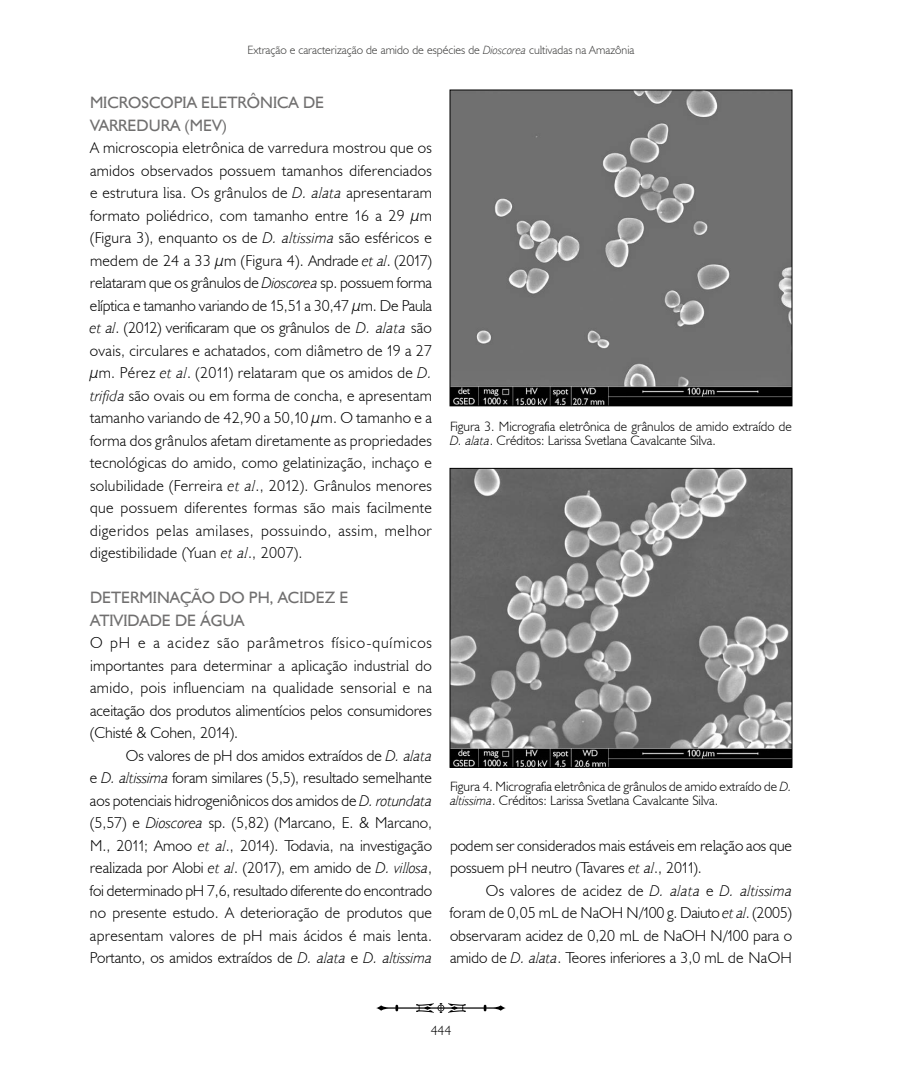
<style>
.page{position:relative;width:900px;height:1071px;background:#fff}
.page>*{position:absolute;margin:0;border:0;box-sizing:border-box;transform-origin:0 0}
.TÓPICOS_SUB{font:700 16.5px/22.5px "MPEG";color:#706f6f}
.CORPO_DO_ARTIGO_SEM{font:15.75px/22.5px "MPEG";color:#000;text-align:justify}
.CORPO_DO_ARTIGO{font:15.75px/22.5px "MPEG";color:#000;text-align:justify}
.LEGENDAS_FIGURAS{font:13.5px/15px "MPEG";color:#000}
.t1{font:12px "MPEG";color:#3c3c3b}
.s1{font-style:italic}
</style>
<div class="page">
<svg style="left:376px;top:1003px;width:130px;height:10px"></svg>
<img style="left:452px;top:92px;width:338px;height:312px">
<div style="left:450px;top:90px;width:342px;height:316px;border:1px solid #000"></div>
<img style="left:452px;top:470px;width:338px;height:296px">
<div style="left:450px;top:468px;width:342px;height:300px;border:1px solid #000"></div>
<p class="t1" style="left:247px;top:43px;width:389px">Extração e caracterização de amido de espécies de <span class="s1">Dioscorea</span> cultivadas na Amazônia</p>
<p class="TÓPICOS_SUB" style="left:90px;top:91px;width:236px">MICROSCOPIA ELETRÔNICA DE</p>
<p class="TÓPICOS_SUB" style="left:90px;top:113px;width:139px">VARREDURA (MEV)</p>
<p class="CORPO_DO_ARTIGO_SEM" style="left:90px;top:136px;width:344px">A microscopia eletrônica de varredura mostrou que os amidos observados possuem tamanhos diferenciados e estrutura lisa. Os grânulos de <span class="s1">D. alata</span> apresentaram formato poliédrico, com tamanho entre 16 a 29 μm (Figura 3), enquanto os de <span class="s1">D. altissima</span> são esféricos e medem de 24 a 33 μm (Figura 4). Andrade <span class="s1">et al</span>. (2017) relataram que os grânulos de <span class="s1">Dioscorea</span> sp. possuem forma elíptica e tamanho variando de 15,51 a 30,47 µm. De Paula <span class="s1">et al</span>. (2012) verificaram que os grânulos de <span class="s1">D. alata</span> são ovais, circulares e achatados, com diâmetro de 19 a 27 μm. Pérez <span class="s1">et al</span>. (2011) relataram que os amidos de <span class="s1">D. trifida</span> são ovais ou em forma de concha, e apresentam tamanho variando de 42,90 a 50,10 µm. O tamanho e a forma dos grânulos afetam diretamente as propriedades tecnológicas do amido, como gelatinização, inchaço e solubilidade (Ferreira <span class="s1">et al</span>., 2012). Grânulos menores que possuem diferentes formas são mais facilmente digeridos pelas amilases, possuindo, assim, melhor digestibilidade (Yuan <span class="s1">et al</span>., 2007).</p>
<p class="TÓPICOS_SUB" style="left:90px;top:586px;width:260px">DETERMINAÇÃO DO PH, ACIDEZ E<br>ATIVIDADE DE ÁGUA</p>
<p class="CORPO_DO_ARTIGO_SEM" style="left:90px;top:631px;width:344px">O pH e a acidez são parâmetros físico-químicos importantes para determinar a aplicação industrial do amido, pois influenciam na qualidade sensorial e na aceitação dos produtos alimentícios pelos consumidores (Chisté &amp; Cohen, 2014).</p>
<p class="CORPO_DO_ARTIGO" style="left:90px;top:744px;width:344px;text-indent:36px">Os valores de pH dos amidos extraídos de <span class="s1">D. alata </span>e <span class="s1">D. altissima</span> foram similares (5,5), resultado semelhante aos potenciais hidrogeniônicos dos amidos de <span class="s1">D. rotundata </span>(5,57) e <span class="s1">Dioscorea</span> sp. (5,82) (Marcano, E. &amp; Marcano, M., 2011; Amoo <span class="s1">et al</span>., 2014). Todavia, na investigação realizada por Alobi <span class="s1">et al</span>. (2017), em amido de <span class="s1">D. villosa</span>, foi determinado pH 7,6, resultado diferente do encontrado no presente estudo. A deterioração de produtos que apresentam valores de pH mais ácidos é mais lenta.<br>Portanto, os amidos extraídos de <span class="s1">D. alata</span> e <span class="s1">D. altissima</span></p>
<p class="LEGENDAS_FIGURAS" style="left:450px;top:418px;width:343px">Figura 3. Micrografia eletrônica de grânulos de amido extraído de<br><span class="s1">D. alata</span>. Créditos: Larissa Svetlana Cavalcante Silva.</p>
<p class="LEGENDAS_FIGURAS" style="left:450px;top:778px;width:343px">Figura 4. Micrografia eletrônica de grânulos de amido extraído de <span class="s1">D. altissima</span>. Créditos: Larissa Svetlana Cavalcante Silva.</p>
<p class="CORPO_DO_ARTIGO" style="left:450px;top:834px;width:344px">podem ser considerados mais estáveis em relação aos que possuem pH neutro (Tavares <span class="s1">et al</span>., 2011).</p>
<p class="CORPO_DO_ARTIGO" style="left:450px;top:879px;width:344px;text-indent:36px">Os valores de acidez de <span class="s1">D. alata</span> e <span class="s1">D. altissima </span>foram de 0,05 mL de NaOH N/100 g. Daiuto <span class="s1">et al</span>. (2005) observaram acidez de 0,20 mL de NaOH N/100 para o amido de <span class="s1">D. alata</span>. Teores inferiores a 3,0 mL de NaOH</p>
<p class="LEGENDAS_FIGURAS" style="left:431px;top:1023px;width:22px">444</p>
</div>
